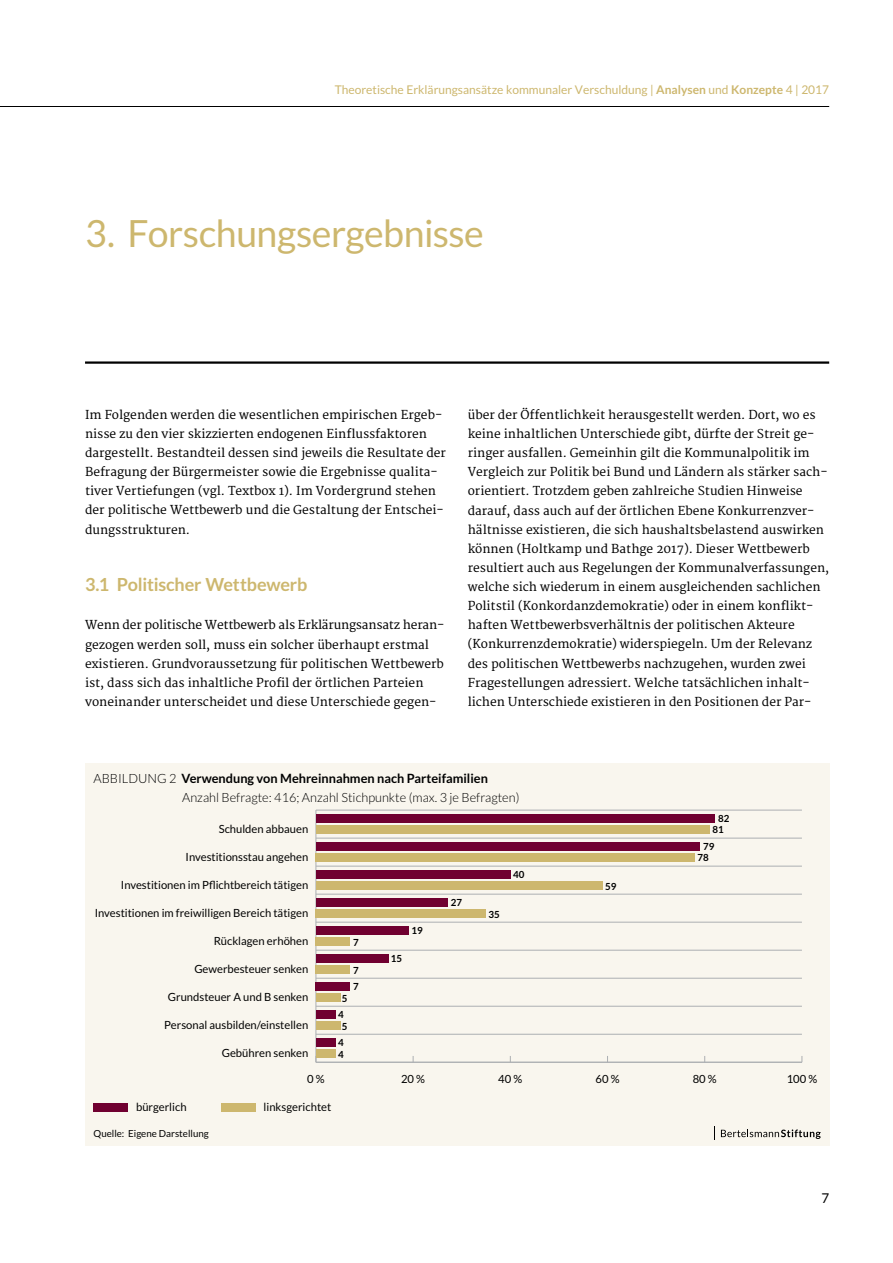
<style>
.page{position:relative;width:893px;height:1263px;background:#fff}
.page>*{position:absolute;margin:0;border:0;box-sizing:border-box;transform-origin:0 0}
.t1{font:37.5px "Lato";letter-spacing:-.015em;color:#cdb76e}
.t2{font:700 18px "Lato";letter-spacing:-.01em;color:#cdb76e}
.t3{font:13.5px "Lato";color:#000}
.t4{font:300 12.75px/19.2px "Lato";color:#000}
.t5{font:12px/19.2px "Merriweather";color:#000}
.t6{font:12px "Lato";color:#cdb76e}
.t7{font:11.25px "Lato";color:#000}
.t8{font:700 9.75px "Lato";color:#000}
.t9{font:9.75px "Lato";color:#000}
.s1{font-weight:700}
</style>
<div class="page">
<hr style="left:0;top:106px;width:829px;height:1px;background:#000">
<hr style="left:85px;top:361px;width:744px;height:3px;background:#000">
<div style="left:85px;top:763px;width:744px;height:383px;background:#f9f6ee"></div>
<svg style="left:714px;top:1127px;width:1px;height:13px"></svg>
<svg style="left:721px;top:1129px;width:100px;height:10px"></svg>
<div style="left:94px;top:1103px;width:34px;height:9px;background:#700030"></div>
<div style="left:221px;top:1103px;width:34px;height:9px;background:#cdb76e"></div>
<hr style="left:316px;top:810px;width:1px;height:252px;background:#acafb2">
<hr style="left:316px;top:1062px;width:486px;height:1px;background:#acafb2">
<hr style="left:316px;top:1034px;width:486px;height:1px;background:#acafb2">
<hr style="left:316px;top:1006px;width:486px;height:1px;background:#acafb2">
<hr style="left:316px;top:978px;width:486px;height:1px;background:#acafb2">
<hr style="left:316px;top:950px;width:486px;height:1px;background:#acafb2">
<hr style="left:316px;top:922px;width:486px;height:1px;background:#acafb2">
<hr style="left:316px;top:894px;width:486px;height:1px;background:#acafb2">
<hr style="left:316px;top:866px;width:486px;height:1px;background:#acafb2">
<hr style="left:316px;top:838px;width:486px;height:1px;background:#acafb2">
<hr style="left:316px;top:810px;width:486px;height:1px;background:#acafb2">
<div style="left:316px;top:825px;width:394px;height:9px;background:#cdb76e"></div>
<div style="left:316px;top:853px;width:379px;height:9px;background:#cdb76e"></div>
<div style="left:316px;top:881px;width:287px;height:9px;background:#cdb76e"></div>
<div style="left:316px;top:909px;width:170px;height:9px;background:#cdb76e"></div>
<div style="left:316px;top:937px;width:34px;height:9px;background:#cdb76e"></div>
<div style="left:316px;top:965px;width:34px;height:9px;background:#cdb76e"></div>
<div style="left:316px;top:993px;width:24px;height:9px;background:#cdb76e"></div>
<div style="left:316px;top:1021px;width:24px;height:9px;background:#cdb76e"></div>
<div style="left:316px;top:1049px;width:19px;height:9px;background:#cdb76e"></div>
<div style="left:316px;top:814px;width:398px;height:9px;background:#700030"></div>
<div style="left:316px;top:842px;width:384px;height:9px;background:#700030"></div>
<div style="left:316px;top:870px;width:194px;height:9px;background:#700030"></div>
<div style="left:316px;top:898px;width:131px;height:9px;background:#700030"></div>
<div style="left:316px;top:926px;width:92px;height:9px;background:#700030"></div>
<div style="left:316px;top:954px;width:73px;height:9px;background:#700030"></div>
<div style="left:316px;top:982px;width:34px;height:9px;background:#700030"></div>
<div style="left:316px;top:1010px;width:19px;height:9px;background:#700030"></div>
<div style="left:316px;top:1038px;width:19px;height:9px;background:#700030"></div>
<p class="t6" style="left:335px;top:83px;width:496px">Theoretische Erklärungsansätze kommunaler Verschuldung | <span class="s1">Analysen</span> und <span class="s1">Konzepte</span> 4 | 2017</p>
<h1 class="t1" style="left:85px;top:212px;width:400px">3. Forschungsergebnisse</h1>
<p class="t5" style="left:85px;top:405px;width:362px">Im Folgenden werden die wesentlichen empirischen Ergeb&shy;nisse zu den vier skizzierten endogenen Einflussfaktoren dargestellt. Bestandteil dessen sind jeweils die Resultate der Befragung der Bürgermeister sowie die Ergebnisse qualita&shy;tiver Vertiefungen (vgl. Textbox 1). Im Vordergrund stehen der politische Wettbewerb und die Gestaltung der Entschei&shy;dungsstrukturen.</p>
<h2 class="t2" style="left:85px;top:574px;width:224px">3.1 Politischer Wettbewerb</h2>
<p class="t5" style="left:85px;top:616px;width:361px">Wenn der politische Wettbewerb als Erklärungsansatz heran&shy;gezogen werden soll, muss ein solcher überhaupt erstmal existieren. Grundvoraussetzung für politischen Wettbewerb ist, dass sich das inhaltliche Profil der örtlichen Parteien voneinander unterscheidet und diese Unterschiede gegen-</p>
<p class="t5" style="left:468px;top:405px;width:363px">über der Öffentlichkeit herausgestellt werden. Dort, wo es keine inhaltlichen Unterschiede gibt, dürfte der Streit ge&shy;ringer ausfallen. Gemeinhin gilt die Kommunalpolitik im Vergleich zur Politik bei Bund und Ländern als stärker sach&shy;orientiert. Trotzdem geben zahlreiche Studien Hinweise darauf, dass auch auf der örtlichen Ebene Konkurrenzver&shy;hältnisse existieren, die sich haushaltsbelastend auswirken können (Holtkamp und Bathge 2017). Dieser Wettbewerb resultiert auch aus Regelungen der Kommunalverfassungen, welche sich wiederum in einem ausgleichenden sachlichen Politstil (Konkordanzdemokratie) oder in einem konflikt&shy;haften Wettbewerbsverhältnis der politischen Akteure (Konkurrenzdemokratie) widerspiegeln. Um der Relevanz des politischen Wettbewerbs nachzugehen, wurden zwei Fragestellungen adressiert. Welche tatsächlichen inhalt&shy;lichen Unterschiede existieren in den Positionen der Par-</p>
<p class="t4" style="left:182px;top:769px;width:339px;text-indent:-89px">ABBILDUNG 2 <span class="s1">Verwendung von Mehreinnahmen nach Parteifamilien<br></span>Anzahl Befragte: 416; Anzahl Stichpunkte (max. 3 je Befragten)</p>
<p class="t7" style="left:219px;top:822px;width:91px">Schulden abbauen</p>
<p class="t7" style="left:186px;top:850px;width:124px">Investitionsstau angehen</p>
<p class="t7" style="left:121px;top:878px;width:189px">Investitionen im Pflichtbereich tätigen</p>
<p class="t7" style="left:95px;top:906px;width:215px">Investitionen im freiwilligen Bereich tätigen</p>
<p class="t7" style="left:214px;top:934px;width:96px">Rücklagen erhöhen</p>
<p class="t7" style="left:194px;top:962px;width:115px">Gewerbesteuer senken</p>
<p class="t7" style="left:168px;top:990px;width:142px">Grundsteuer A und B senken</p>
<p class="t7" style="left:164px;top:1018px;width:146px">Personal ausbilden/einstellen</p>
<p class="t7" style="left:222px;top:1046px;width:88px">Gebühren senken</p>
<p class="t8" style="left:353px;top:936px;width:7px">7</p>
<p class="t8" style="left:353px;top:964px;width:7px">7</p>
<p class="t8" style="left:353px;top:981px;width:7px">7</p>
<p class="t8" style="left:342px;top:992px;width:7px">5</p>
<p class="t8" style="left:342px;top:1021px;width:7px">5</p>
<p class="t8" style="left:338px;top:1049px;width:7px">4</p>
<p class="t8" style="left:338px;top:1009px;width:7px">4</p>
<p class="t8" style="left:338px;top:1037px;width:7px">4</p>
<p class="t8" style="left:391px;top:953px;width:13px">15</p>
<p class="t8" style="left:411px;top:925px;width:13px">19</p>
<p class="t8" style="left:451px;top:897px;width:13px">27</p>
<p class="t8" style="left:489px;top:908px;width:13px">35</p>
<p class="t8" style="left:513px;top:869px;width:13px">40</p>
<p class="t8" style="left:605px;top:880px;width:13px">59</p>
<p class="t8" style="left:718px;top:812px;width:13px">82</p>
<p class="t8" style="left:712px;top:824px;width:13px">81</p>
<p class="t8" style="left:703px;top:841px;width:13px">79</p>
<p class="t8" style="left:697px;top:852px;width:13px">78</p>
<p class="t7" style="left:307px;top:1073px;width:19px">0 %</p>
<p class="t7" style="left:401px;top:1073px;width:26px">20 %</p>
<p class="t7" style="left:498px;top:1073px;width:26px">40 %</p>
<p class="t7" style="left:595px;top:1073px;width:26px">60 %</p>
<p class="t7" style="left:693px;top:1073px;width:26px">80 %</p>
<p class="t7" style="left:787px;top:1073px;width:32px">100 %</p>
<p class="t7" style="left:136px;top:1101px;width:52px">bürgerlich</p>
<p class="t7" style="left:264px;top:1101px;width:69px">linksgerichtet</p>
<p class="t9" style="left:94px;top:1128px;width:117px">Quelle: Eigene Darstellung</p>
<p class="t3" style="left:821px;top:1191px;width:9px">7</p>
</div>
